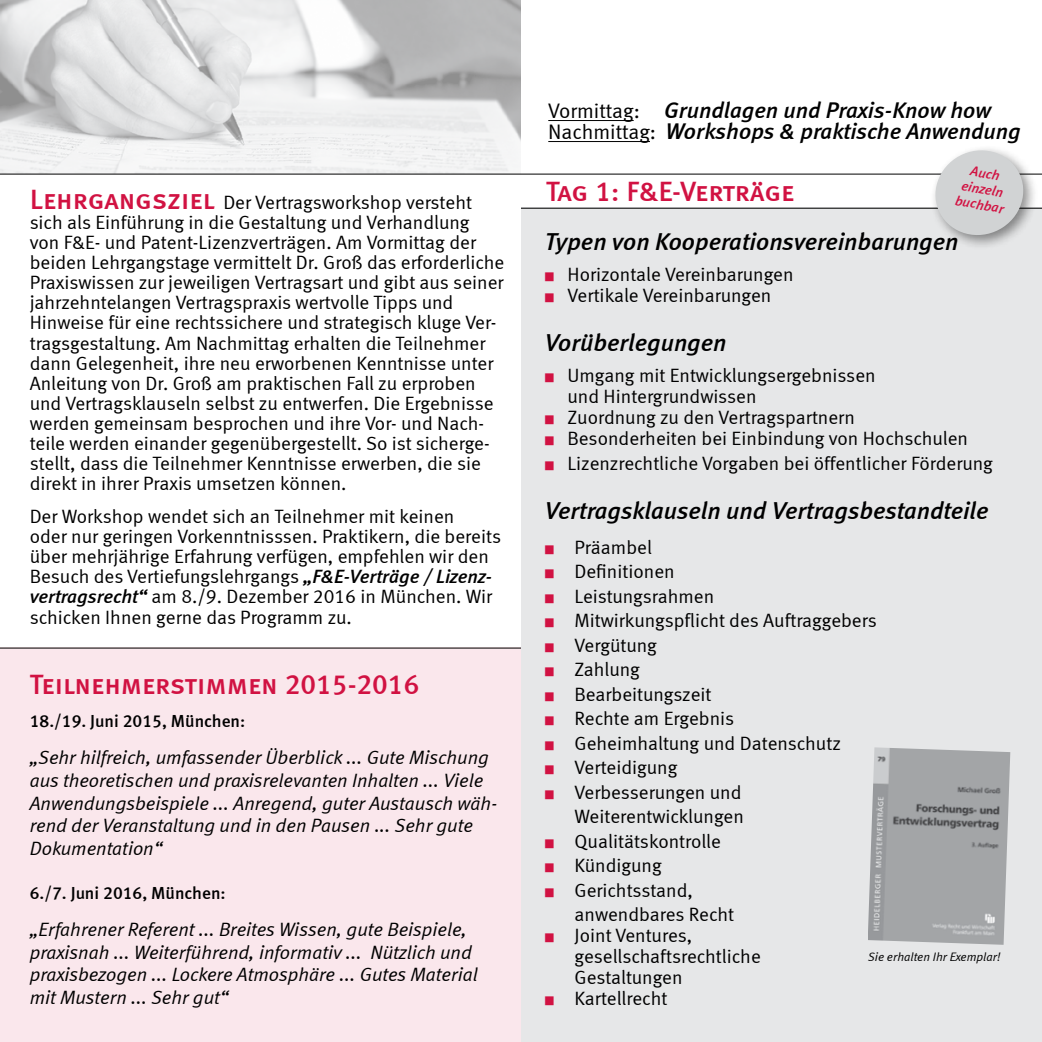
<style>
.page{position:relative;width:1042px;height:1042px;background:#fff}
.page>*{position:absolute;margin:0;border:0;box-sizing:border-box;transform-origin:0 0}
.t1{font:28px "Meta Medium LF Caps";color:#d11242}
.t2{font:italic 24.5px "Meta Medium LF";color:#000}
.t3{font:italic 22.75px/21px "Meta Medium LF";color:#000}
.t4{font:19.25px/20.1px "Meta Normal LF";color:#000}
.t5{font:italic 19.25px/22.8px "Meta Normal LF";color:#000}
.t6{font:17.5px "Meta Medium LF";color:#000}
.t7{font:italic 14px/15.8px "Meta Medium LF";color:#d11242;text-align:center}
.t8{font:italic 12.25px "Meta Normal LF";color:#000}
.s1{font-family:"Meta Medium LF Caps";font-size:28px;color:#d11242}
.s2{font-family:"Meta Medium LF";font-style:italic}
.s3{font-family:"Meta Normal LF";font-style:normal;font-size:21px}
.s4{color:#d11242}
</style>
<div class="page">
<div style="left:521px;top:208px;width:521px;height:834px;background:#e6e7e8"></div>
<div style="left:0;top:647px;width:521px;height:395px;background:#fae7ec"></div>
<hr style="left:548px;top:120px;width:86px;height:1px;background:#000">
<hr style="left:548px;top:141px;width:102px;height:1px;background:#000">
<hr style="left:0;top:647px;width:521px;height:1px;background:#000">
<img style="left:0;top:0;width:520px;height:173px">
<hr style="left:521px;top:208px;width:521px;height:1px;background:#000">
<hr style="left:0;top:174px;width:1042px;height:1px;background:#000">
<img style="left:868px;top:747px;width:142px;height:198px">
<div style="left:930px;top:145px;width:108px;height:106px;background:#000;opacity:.44"></div>
<svg style="left:929px;top:145px;width:100px;height:96px"></svg>
<p class="t4" style="left:30px;top:192px;width:476px"><span class="s1">Lehrgangsziel</span> Der Vertragsworkshop versteht sich als Einführung in die Gestaltung und Verhandlung<br>von F&amp;E- und Patent-Lizenzverträgen. Am Vormittag der beiden Lehrgangstage vermittelt Dr. Groß das erforderliche Praxiswissen zur jeweiligen Vertragsart und gibt aus seiner jahrzehntelangen Vertragspraxis wertvolle Tipps und Hinweise für eine rechtssichere und strategisch kluge Ver&shy;tragsgestaltung. Am Nachmittag erhalten die Teilnehmer dann Gelegenheit, ihre neu erworbenen Kenntnisse unter Anleitung von Dr. Groß am praktischen Fall zu erproben und Vertragsklauseln selbst zu entwerfen. Die Ergebnisse werden gemeinsam besprochen und ihre Vor- und Nach&shy;teile werden einander gegenübergestellt. So ist sicherge&shy;stellt, dass die Teilnehmer Kenntnisse erwerben, die sie direkt in ihrer Praxis umsetzen können.</p>
<p class="t4" style="left:30px;top:506px;width:473px">Der Workshop wendet sich an Teilnehmer mit keinen<br>oder nur geringen Vorkenntnisssen. Praktikern, die bereits über mehrjährige Erfahrung verfügen, empfehlen wir den Besuch des Vertiefungslehrgangs <span class="s2">„F&amp;E-Verträge / Lizenz&shy;vertragsrecht“</span> am 8./9. Dezember 2016 in München. Wir schicken Ihnen gerne das Programm zu.</p>
<h1 class="t1" style="left:30px;top:668px;width:391px">Teilnehmerstimmen 2015-2016</h1>
<p class="t6" style="left:30px;top:711px;width:217px">18./19. Juni 2015, München:</p>
<p class="t5" style="left:30px;top:746px;width:469px">„Sehr hilfreich, umfassender Überblick ... Gute Mischung aus theoretischen und praxisrelevanten Inhalten ... Viele Anwendungsbeispiele ... Anregend, guter Austausch wäh&shy;rend der Veranstaltung und in den Pausen ... Sehr gute Dokumentation“</p>
<p class="t6" style="left:30px;top:883px;width:197px">6./7. Juni 2016, München:</p>
<p class="t5" style="left:30px;top:917px;width:449px">„Erfahrener Referent ... Breites Wissen, gute Beispiele, praxisnah ... Weiterführend, informativ ... Nützlich und praxisbezogen ... Lockere Atmosphäre ... Gutes Material mit Mustern ... Sehr gut“</p>
<p class="t3" style="left:548px;top:99px;width:474px"><span class="s3">Vormittag:</span> Grundlagen und Praxis-Know how<br><span class="s3">Nachmittag:</span> Workshops &amp; praktische Anwendung</p>
<h1 class="t1" style="left:546px;top:175px;width:250px">Tag 1: F&amp;E-Verträge</h1>
<p class="t2" style="left:545px;top:227px;width:415px">Typen von Kooperationsvereinbarungen</p>
<p class="t4" style="left:545px;top:264px;width:250px"><span class="s4">■</span> Horizontale Vereinbarungen</p>
<p class="t4" style="left:545px;top:285px;width:228px"><span class="s4">■</span> Vertikale Vereinbarungen</p>
<p class="t2" style="left:545px;top:328px;width:183px">Vorüberlegungen</p>
<p class="t4" style="left:567px;top:365px;width:310px;line-height:21px;text-indent:-23px"><span class="s4">■</span> Umgang mit Entwicklungsergebnissen und Hintergrundwissen</p>
<p class="t4" style="left:545px;top:407px;width:311px"><span class="s4">■</span> Zuordnung zu den Vertragspartnern</p>
<p class="t4" style="left:545px;top:428px;width:425px"><span class="s4">■</span> Besonderheiten bei Einbindung von Hochschulen</p>
<p class="t4" style="left:545px;top:453px;width:449px"><span class="s4">■</span> Lizenzrechtliche Vorgaben bei öffentlicher Förderung</p>
<p class="t2" style="left:545px;top:496px;width:445px">Vertragsklauseln und Vertragsbestandteile</p>
<p class="t4" style="left:545px;top:536px;width:109px"><span class="s4">■</span> Präambel</p>
<p class="t4" style="left:545px;top:561px;width:131px"><span class="s4">■</span> Definitionen</p>
<p class="t4" style="left:545px;top:585px;width:171px"><span class="s4">■</span> Leistungsrahmen</p>
<p class="t4" style="left:545px;top:610px;width:333px"><span class="s4">■</span> Mitwirkungspflicht des Auftraggebers</p>
<p class="t4" style="left:545px;top:634px;width:113px"><span class="s4">■</span> Vergütung</p>
<p class="t4" style="left:545px;top:659px;width:97px"><span class="s4">■</span> Zahlung</p>
<p class="t4" style="left:545px;top:683px;width:168px"><span class="s4">■</span> Bearbeitungszeit</p>
<p class="t4" style="left:545px;top:708px;width:191px"><span class="s4">■</span> Rechte am Ergebnis</p>
<p class="t4" style="left:545px;top:732px;width:298px"><span class="s4">■</span> Geheimhaltung und Datenschutz</p>
<p class="t4" style="left:545px;top:757px;width:134px"><span class="s4">■</span> Verteidigung</p>
<p class="t4" style="left:545px;top:779px;width:201px;line-height:24.5px;text-align:right"><span class="s4">■</span> Verbesserungen und<br>Weiterentwicklungen</p>
<p class="t4" style="left:545px;top:830px;width:178px"><span class="s4">■</span> Qualitätskontrolle</p>
<p class="t4" style="left:545px;top:855px;width:118px"><span class="s4">■</span> Kündigung</p>
<p class="t4" style="left:574px;top:877px;width:161px;line-height:24.5px;text-indent:-30px"><span class="s4">■</span> Gerichtsstand, anwendbares Recht</p>
<p class="t4" style="left:574px;top:925px;width:188px;line-height:21px;text-indent:-30px"><span class="s4">■</span> Joint Ventures, gesellschaftsrechtliche<br>Gestaltungen</p>
<p class="t4" style="left:545px;top:988px;width:124px"><span class="s4">■</span> Kartellrecht</p>
<p class="t7" style="left:963px;top:161px;width:51px;rotate:11deg">Auch einzeln buchbar</p>
<p class="t8" style="left:868px;top:950px;width:134px">Sie erhalten Ihr Exemplar!</p>
</div>
